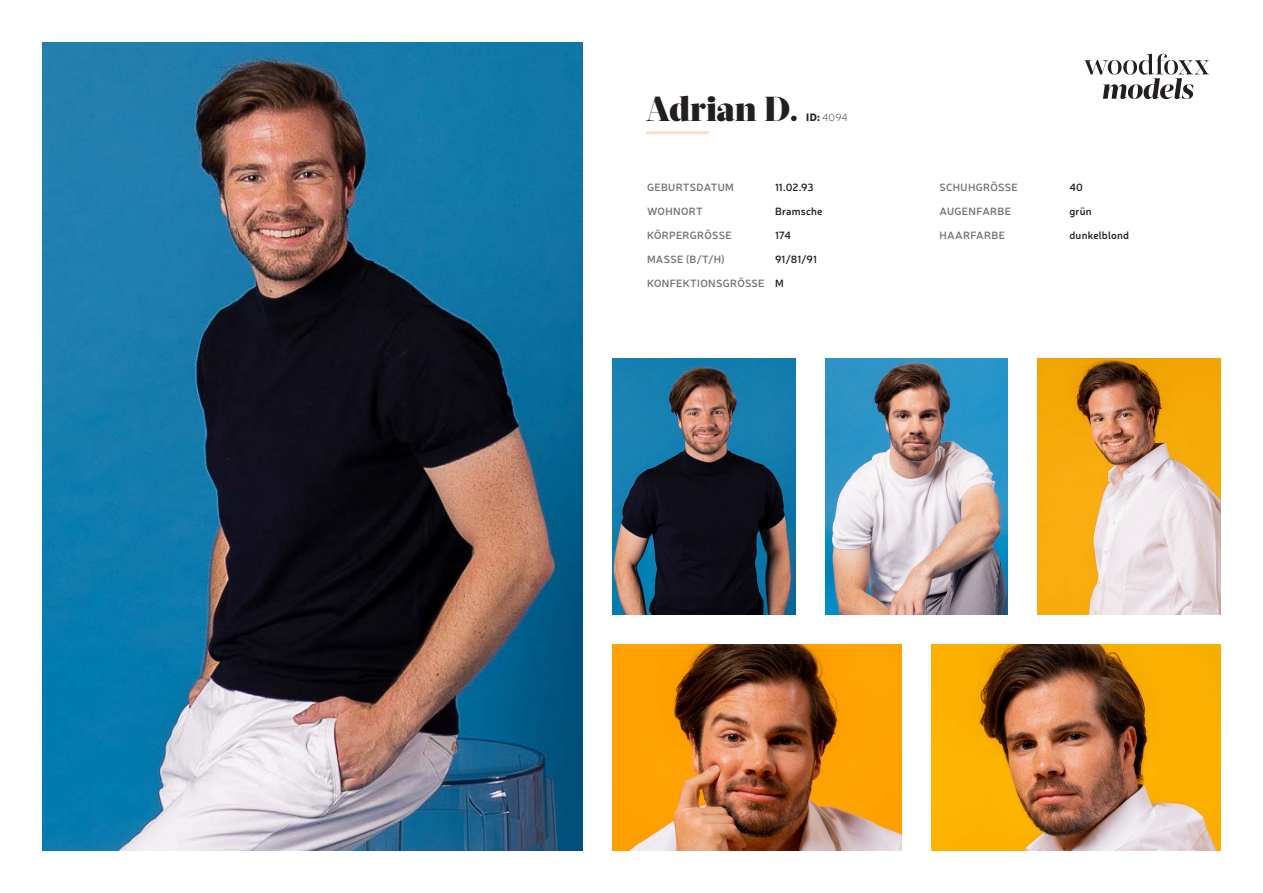
<style>
.page{position:relative;width:1263px;height:893px;background:#fff}
.page>*{position:absolute;margin:0;border:0;box-sizing:border-box;transform-origin:0 0}
.t1{font:900 34.65px "Acta Display";letter-spacing:-.005em;color:#231f20}
.t2{font:600 10.5px "Neris";letter-spacing:.025em;color:#6f7274}
.t3{font:600 10.5px "Neris";letter-spacing:.015em;color:#231f20}
.t4{font:100 10.5px "Neris";color:#231f20}
.s1{font-weight:900}
</style>
<div class="page">
<img style="left:612px;top:358px;width:183px;height:256px">
<img style="left:825px;top:358px;width:183px;height:256px">
<img style="left:1037px;top:358px;width:183px;height:256px">
<img style="left:43px;top:43px;width:540px;height:807px">
<img style="left:612px;top:644px;width:289px;height:206px">
<img style="left:931px;top:644px;width:289px;height:206px">
<hr style="left:647px;top:131px;width:61px;height:3px;background:#fddcc8">
<svg style="left:1084px;top:54px;width:125px;height:45px"></svg>
<p class="t1" style="left:646px;top:88px;width:154px">Adrian D.</p>
<p class="t4" style="left:806px;top:111px;width:43px"><span class="s1">ID:</span> 4094</p>
<p class="t2" style="left:647px;top:180px;width:88px">GEBURTSDATUM</p>
<p class="t2" style="left:647px;top:204px;width:57px">WOHNORT</p>
<p class="t2" style="left:647px;top:228px;width:86px">KÖRPERGRÖSSE</p>
<p class="t2" style="left:647px;top:252px;width:79px">MASSE (B/T/H)</p>
<p class="t2" style="left:647px;top:276px;width:119px">KONFEKTIONSGRÖSSE</p>
<p class="t3" style="left:775px;top:180px;width:40px">11.02.93</p>
<p class="t3" style="left:775px;top:204px;width:49px">Bramsche</p>
<p class="t3" style="left:775px;top:228px;width:18px">174</p>
<p class="t3" style="left:775px;top:252px;width:43px">91/81/91</p>
<p class="t3" style="left:775px;top:276px;width:10px">M</p>
<p class="t2" style="left:939px;top:180px;width:80px">SCHUHGRÖSSE</p>
<p class="t2" style="left:939px;top:204px;width:73px">AUGENFARBE</p>
<p class="t2" style="left:939px;top:228px;width:67px">HAARFARBE</p>
<p class="t3" style="left:1069px;top:180px;width:15px">40</p>
<p class="t3" style="left:1069px;top:204px;width:24px">grün</p>
<p class="t3" style="left:1069px;top:228px;width:61px">dunkelblond</p>
</div>
